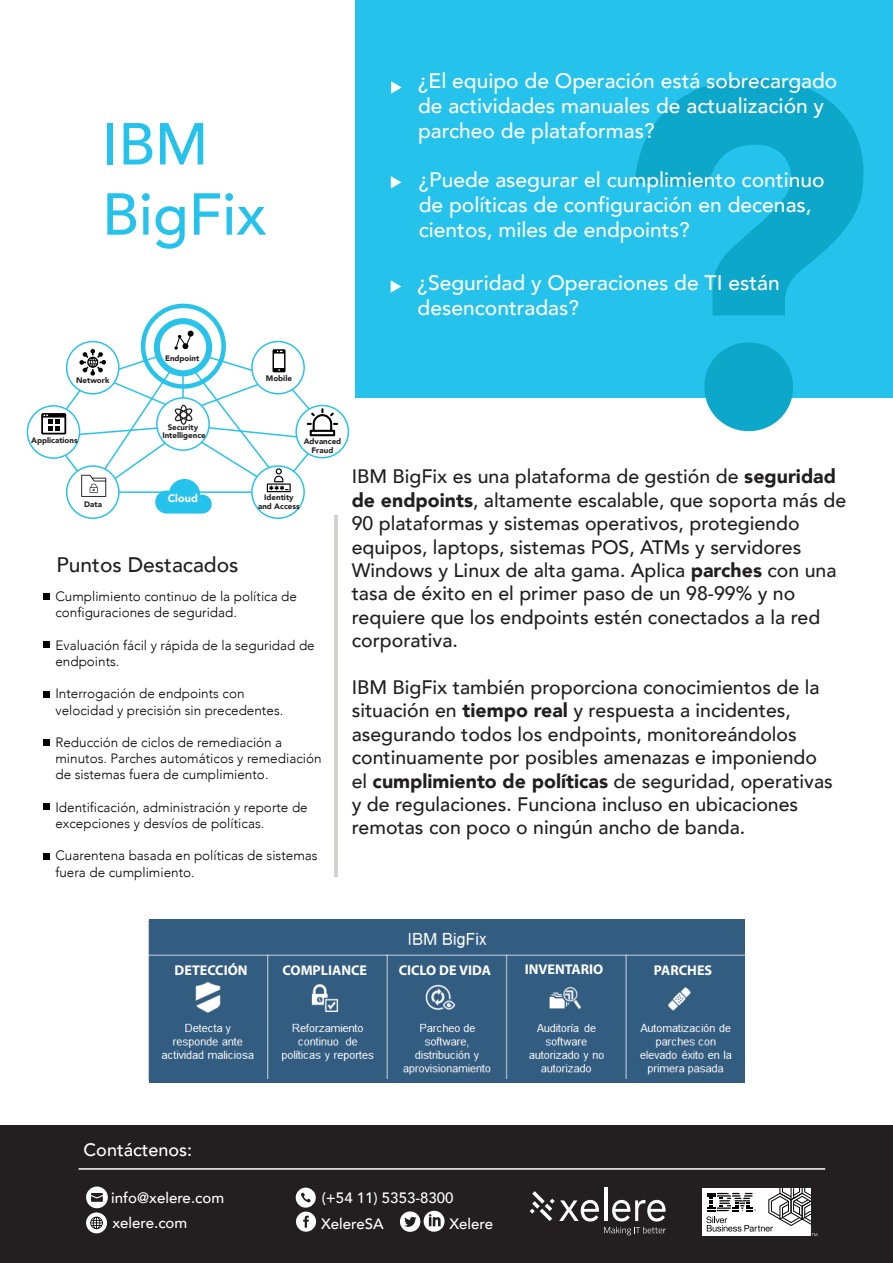
<style>
.page{position:relative;width:893px;height:1263px;background:#fff}
.page>*{position:absolute;margin:0;border:0;box-sizing:border-box;transform-origin:0 0}
.t1{font:900 482.1px "Avenir";color:#0da7c9}
.t2{font:500 58.5px/70.2px "Avenir";color:#25c3eb}
.t3{font:500 21px/25.2px "Avenir";color:#fff}
.t4{font:500 21px "Avenir";color:#231f20}
.t5{font:500 19.5px/23.4px "Avenir";color:#231f20}
.t6{font:500 18px "Avenir";color:#fff}
.t7{font:500 15px "Avenir";color:#fff}
.t8{font:700 14.1px "Myriad Pro";color:#fff}
.t9{font:300 13.5px/16.2px "Avenir";color:#000}
.t10{font:900 10.95px "Avenir";color:#fff}
.t11{font:900 7.95px/9px "Avenir";color:#231f20;text-align:center}
.s1{font-weight:900}
</style>
<div class="page">
<div style="left:141px;top:304px;width:85px;height:85px;border:4px solid #28c3eb;border-radius:50%"></div>
<div style="left:355px;top:0;width:538px;height:398px;background:#25c3eb"></div>
<svg style="left:391px;top:81px;width:11px;height:13px"></svg>
<svg style="left:391px;top:176px;width:10px;height:12px"></svg>
<svg style="left:391px;top:280px;width:10px;height:13px"></svg>
<hr style="left:334px;top:515px;width:3px;height:361px;background:#d2d2d1">
<div style="left:43px;top:593px;width:6px;height:7px;background:#000"></div>
<div style="left:43px;top:641px;width:6px;height:7px;background:#000"></div>
<svg style="left:43px;top:691px;width:6px;height:6px"></svg>
<svg style="left:43px;top:739px;width:6px;height:6px"></svg>
<svg style="left:43px;top:804px;width:6px;height:6px"></svg>
<svg style="left:43px;top:853px;width:6px;height:6px"></svg>
<div style="left:0;top:1125px;width:893px;height:138px;background:#231f20"></div>
<svg style="left:400px;top:1211px;width:45px;height:21px"></svg>
<svg style="left:296px;top:1187px;width:20px;height:45px"></svg>
<svg style="left:86px;top:1186px;width:22px;height:22px"></svg>
<div style="left:86px;top:1212px;width:21px;height:21px;background:#fff;border-radius:50%"></div>
<svg style="left:90px;top:1216px;width:13px;height:13px"></svg>
<hr style="left:79px;top:1168px;width:746px;height:2px;background:#fff">
<div style="left:702px;top:1188px;width:108px;height:48px;background:#fff"></div>
<svg style="left:706px;top:1188px;width:111px;height:48px"></svg>
<svg style="left:530px;top:1191px;width:69px;height:30px"></svg>
<hr style="left:604px;top:1188px;width:3px;height:33px;background:#fff">
<svg style="left:612px;top:1200px;width:53px;height:21px"></svg>
<svg style="left:604px;top:1227px;width:62px;height:8px"></svg>
<div style="left:154px;top:318px;width:58px;height:58px;border:6px solid #28c3eb;border-radius:50%"></div>
<svg style="left:41px;top:331px;width:297px;height:183px"></svg>
<img style="left:149px;top:923px;width:596px;height:156px">
<div style="left:165px;top:961px;width:87px;height:18px;background:#325c80"></div>
<div style="left:284px;top:961px;width:86px;height:18px;background:#325c80"></div>
<div style="left:399px;top:965px;width:100px;height:18px;background:#325c80"></div>
<div style="left:518px;top:962px;width:99px;height:18px;background:#325c80"></div>
<div style="left:638px;top:965px;width:99px;height:18px;background:#325c80"></div>
<hr style="left:149px;top:1079px;width:596px;height:4px;background:#325c80">
<hr style="left:149px;top:919px;width:596px;height:4px;background:#325c80">
<h2 class="t2" style="left:102px;top:106px;width:166px">IBM<br>BigFix</h2>
<p class="t11" style="left:76px;top:375px;width:35px">Network</p>
<p class="t11" style="left:31px;top:436px;width:48px">Applications</p>
<p class="t11" style="left:84px;top:499px;width:19px">Data</p>
<p class="t11" style="left:165px;top:353px;width:36px">Endpoint</p>
<p class="t11" style="left:162px;top:423px;width:45px;line-height:7.9px">Security<br>Intelligence</p>
<p class="t10" style="left:168px;top:489px;width:32px">Cloud</p>
<p class="t4" style="left:56px;top:547px;width:184px">Puntos Destacados</p>
<p class="t11" style="left:266px;top:373px;width:28px">Mobile</p>
<p class="t11" style="left:304px;top:437px;width:39px">Advanced<br>Fraud</p>
<p class="t11" style="left:258px;top:492px;width:43px">Identity and Access</p>
<p class="t9" style="left:55px;top:588px;width:243px">Cumplimiento continuo de la política de configuraciones de seguridad.</p>
<p class="t9" style="left:55px;top:637px;width:261px">Evaluación fácil y rápida de la seguridad de endpoints.</p>
<p class="t9" style="left:55px;top:686px;width:229px">Interrogación de endpoints con velocidad y precisión sin precedentes.</p>
<p class="t9" style="left:55px;top:734px;width:268px">Reducción de ciclos de remediación a minutos. Parches automáticos y remediación de sistemas fuera de cumplimiento.</p>
<p class="t9" style="left:55px;top:799px;width:254px">Identificación, administración y reporte de excepciones y desvíos de políticas.</p>
<p class="t9" style="left:55px;top:848px;width:264px">Cuarentena basada en políticas de sistemas fuera de cumplimiento.</p>
<p class="t3" style="left:418px;top:67px;width:421px">¿El equipo de Operación está sobrecargado de actividades manuales de actualización y parcheo de plataformas?</p>
<h1 class="t1" style="left:608px;top:-153px;width:270px">?</h1>
<p class="t3" style="left:419px;top:166px;width:407px">¿Puede asegurar el cumplimiento continuo de políticas de configuración en decenas, cientos, miles de endpoints?</p>
<p class="t3" style="left:418px;top:269px;width:364px">¿Seguridad y Operaciones de TI están desencontradas?</p>
<p class="t5" style="left:352px;top:464px;width:496px">IBM BigFix es una plataforma de gestión de <span class="s1">seguridad de endpoints</span>, altamente escalable, que soporta más de 90 plataformas y sistemas operativos, protegiendo equipos, laptops, sistemas POS, ATMs y servidores Windows y Linux de alta gama. Aplica <span class="s1">parches</span> con una tasa de éxito en el primer paso de un 98-99% y no requiere que los endpoints estén conectados a la red corporativa.</p>
<p class="t5" style="left:352px;top:674px;width:483px">IBM BigFix también proporciona conocimientos de la situación en <span class="s1">tiempo real</span> y respuesta a incidentes, asegurando todos los endpoints, monitoreándolos continuamente por posibles amenazas e imponiendo el <span class="s1">cumplimiento de políticas</span> de seguridad, operativas y de regulaciones. Funciona incluso en ubicaciones remotas con poco o ningún ancho de banda.</p>
<p class="t8" style="left:175px;top:961px;width:75px">DETECCIÓN</p>
<p class="t8" style="left:283px;top:961px;width:86px">COMPLIANCE</p>
<p class="t8" style="left:399px;top:961px;width:94px">CICLO DE VIDA</p>
<p class="t8" style="left:525px;top:960px;width:80px">INVENTARIO</p>
<p class="t8" style="left:654px;top:961px;width:60px">PARCHES</p>
<p class="t6" style="left:84px;top:1134px;width:110px">Contáctenos:</p>
<p class="t7" style="left:111px;top:1185px;width:114px">info@xelere.com</p>
<p class="t7" style="left:322px;top:1184px;width:133px">(+54 11) 5353-8300</p>
<p class="t7" style="left:112px;top:1210px;width:76px">xelere.com</p>
<p class="t7" style="left:321px;top:1211px;width:64px">XelereSA</p>
<p class="t7" style="left:449px;top:1210px;width:45px">Xelere</p>
</div>
